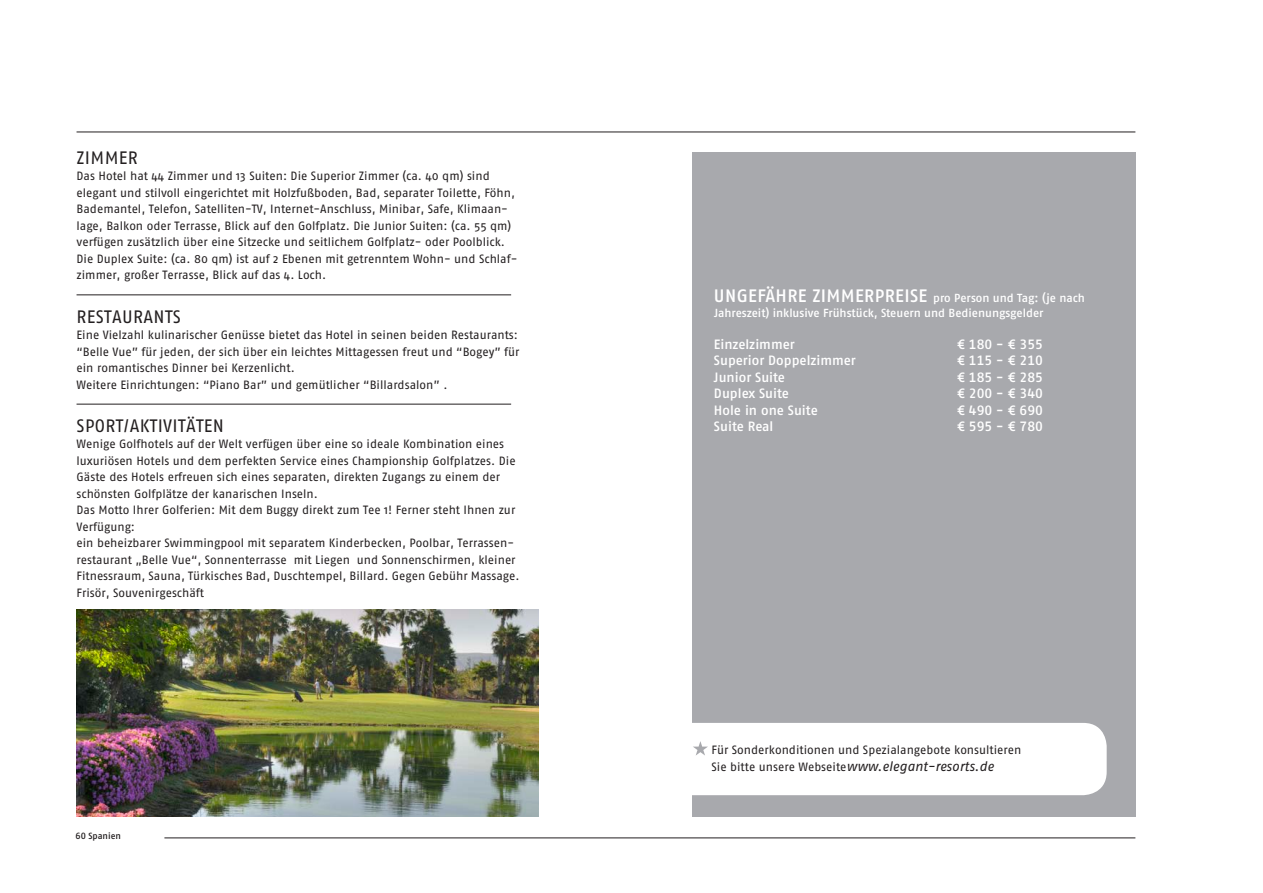
<style>
.page{position:relative;width:1263px;height:893px;background:#fff}
.page>*{position:absolute;margin:0;border:0;box-sizing:border-box;transform-origin:0 0}
.t1{font:18px "Fago No";letter-spacing:.02em;color:#231f20}
.t2{font:13.5px "Fago No Medium TF";color:#fff}
.t3{font:12px/16.5px "Fago No";color:#231f20}
.t4{font:11.7px/15px "Fago No Medium TF";letter-spacing:-.005em;color:#fff}
.t5{font:9px "Fago No Medium TF";color:#231f20}
.s1{font-size:18px}
.s2{font-style:italic;font-size:13.5px}
</style>
<div class="page">
<hr style="left:77px;top:132px;width:1058px;height:1px;background:#231f20">
<hr style="left:164px;top:838px;width:971px;height:1px;background:#231f20">
<div style="left:692px;top:152px;width:443px;height:664px;background:#a8a9ad"></div>
<hr style="left:77px;top:295px;width:434px;height:1px;background:#231f20">
<hr style="left:77px;top:404px;width:434px;height:1px;background:#231f20">
<img style="left:77px;top:610px;width:461px;height:206px">
<div style="left:597px;top:723px;width:510px;height:72px;background:#fff;border-radius:23px"></div>
<svg style="left:693px;top:741px;width:15px;height:14px"></svg>
<h1 class="t1" style="left:77px;top:147px;width:63px">ZIMMER</h1>
<p class="t3" style="left:77px;top:168px;width:442px">Das Hotel hat 44 Zimmer und 13 Suiten: Die Superior Zimmer (ca. 40 qm) sind elegant und stilvoll eingerichtet mit Holzfußboden, Bad, separater Toilette, Föhn, Bademantel, Telefon, Satelliten-TV, Internet-Anschluss, Minibar, Safe, Klimaan&shy;lage, Balkon oder Terrasse, Blick auf den Golfplatz. Die Junior Suiten: (ca. 55 qm) verfügen zusätzlich über eine Sitzecke und seitlichem Golfplatz- oder Poolblick.<br>Die Duplex Suite: (ca. 80 qm) ist auf 2 Ebenen mit getrenntem Wohn- und Schlaf&shy;zimmer, großer Terrasse, Blick auf das 4. Loch.</p>
<h1 class="t1" style="left:77px;top:306px;width:106px">RESTAURANTS</h1>
<p class="t3" style="left:77px;top:327px;width:444px">Eine Vielzahl kulinarischer Genüsse bietet das Hotel in seinen beiden Restaurants: “Belle Vue” für jeden, der sich über ein leichtes Mittagessen freut und “Bogey” für ein romantisches Dinner bei Kerzenlicht.<br>Weitere Einrichtungen: “Piano Bar” und gemütlicher “Billardsalon” .</p>
<h1 class="t1" style="left:77px;top:415px;width:149px">SPORT/AKTIVITäTEN</h1>
<p class="t3" style="left:77px;top:436px;width:445px">Wenige Golfhotels auf der Welt verfügen über eine so ideale Kombination eines luxuriösen Hotels und dem perfekten Service eines Championship Golfplatzes. Die Gäste des Hotels erfreuen sich eines separaten, direkten Zugangs zu einem der schönsten Golfplätze der kanarischen Inseln.<br>Das Motto Ihrer Golferien: Mit dem Buggy direkt zum Tee 1! Ferner steht Ihnen zur Verfügung:<br>ein beheizbarer Swimmingpool mit separatem Kinderbecken, Poolbar, Terrassen&shy;restaurant „Belle Vue“, Sonnenterrasse mit Liegen und Sonnenschirmen, kleiner Fitnessraum, Sauna, Türkisches Bad, Duschtempel, Billard. Gegen Gebühr Massage.<br>Frisör, Souvenirgeschäft</p>
<p class="t5" style="left:75px;top:830px;width:47px">60 spanien</p>
<p class="t4" style="left:714px;top:290px;width:372px"><span class="s1">ungeFähRe ZimmeRpReise</span> pro person und tag: (je nach<br>Jahreszeit) inklusive Frühstück, steuern und bedienungsgelder</p>
<p class="t2" style="left:714px;top:336px;width:82px">einzelzimmer</p>
<p class="t2" style="left:957px;top:336px;width:87px">¤ 180 - ¤ 355</p>
<p class="t2" style="left:714px;top:353px;width:143px">superior doppelzimmer</p>
<p class="t2" style="left:957px;top:353px;width:87px">¤ 115 - ¤ 210</p>
<p class="t2" style="left:714px;top:369px;width:73px">Junior suite</p>
<p class="t2" style="left:957px;top:369px;width:87px">¤ 185 - ¤ 285</p>
<p class="t2" style="left:714px;top:386px;width:77px">duplex suite</p>
<p class="t2" style="left:957px;top:386px;width:87px">¤ 200 - ¤ 340</p>
<p class="t2" style="left:714px;top:402px;width:105px">hole in one suite</p>
<p class="t2" style="left:957px;top:402px;width:87px">¤ 490 - ¤ 690</p>
<p class="t2" style="left:714px;top:419px;width:61px">suite Real</p>
<p class="t2" style="left:957px;top:419px;width:87px">¤ 595 - ¤ 780</p>
<p class="t3" style="left:711px;top:742px;width:311px">Für Sonderkonditionen und Spezialangebote konsultieren<br>Sie bitte unsere Webseite<span class="s2">www.elegant-resorts.de</span></p>
</div>
